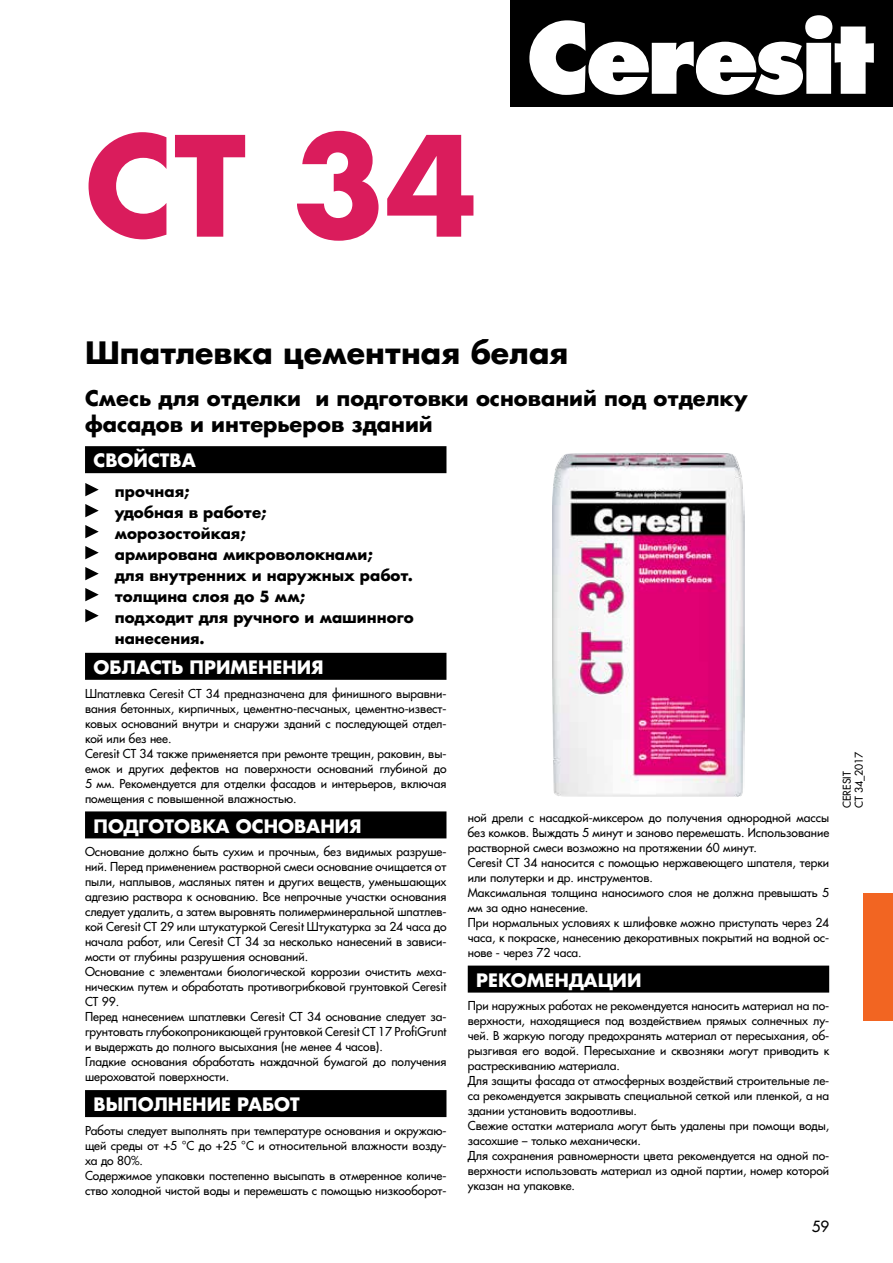
<style>
.page{position:relative;width:893px;height:1263px;background:#fff}
.page>*{position:absolute;margin:0;border:0;box-sizing:border-box;transform-origin:0 0}
.t1{font:700 135px "Favorit";color:#da1c5c}
.t2{font:700 30px "Favorit";color:#000}
.t3{font:700 21px/25.2px "Favorit";color:#000}
.t4{font:700 18px "Favorit";color:#fff}
.t5{font:700 15px/21px "Favorit";color:#000}
.t6{font:15px "Favorit";color:#000}
.t7{font:12px/15px "Favorit";color:#000}
.t8{font:10.5px/12px "Favorit";color:#000}
</style>
<div class="page">
<div style="left:863px;top:893px;width:30px;height:127px;background:#f26522"></div>
<div style="left:510px;top:0;width:383px;height:107px;background:#000"></div>
<svg style="left:529px;top:15px;width:345px;height:80px"></svg>
<img style="left:553px;top:454px;width:191px;height:342px">
<div style="left:85px;top:446px;width:361px;height:27px;background:#000"></div>
<div style="left:85px;top:653px;width:361px;height:27px;background:#000"></div>
<div style="left:85px;top:811px;width:361px;height:27px;background:#000"></div>
<div style="left:85px;top:1090px;width:361px;height:27px;background:#000"></div>
<svg style="left:85px;top:483px;width:14px;height:13px"></svg>
<svg style="left:85px;top:504px;width:14px;height:13px"></svg>
<svg style="left:85px;top:525px;width:14px;height:13px"></svg>
<svg style="left:85px;top:546px;width:14px;height:13px"></svg>
<svg style="left:85px;top:567px;width:14px;height:13px"></svg>
<svg style="left:85px;top:588px;width:14px;height:13px"></svg>
<svg style="left:85px;top:609px;width:14px;height:13px"></svg>
<div style="left:468px;top:965px;width:361px;height:27px;background:#000"></div>
<h1 class="t1" style="left:85px;top:91px;width:394px">CT 34</h1>
<h2 class="t2" style="left:85px;top:332px;width:485px">Шпатлевка цементная белая</h2>
<h3 class="t3" style="left:85px;top:385px;width:664px">Смесь для отделки и подготовки оснований под отделку фасадов и интерьеров зданий</h3>
<h3 class="t4" style="left:94px;top:448px;width:104px">СВОЙСТВА</h3>
<p class="t5" style="left:115px;top:480px;width:300px">прочная;<br>удобная в работе;<br>морозостойкая;<br>армирована микроволокнами;<br>для внутренних и наружных работ. толщина слоя до 5 мм;<br>подходит для ручного и машинного нанесения.</p>
<h3 class="t4" style="left:94px;top:655px;width:231px">ОБЛАСТЬ ПРИМЕНЕНИЯ</h3>
<p class="t7" style="left:85px;top:685px;width:363px">Шпатлевка Ceresit СТ 34 предназначена для финишного выравни&shy;вания бетонных, кирпичных, цементно-песчаных, цементно-извест&shy;ковых оснований внутри и снаружи зданий с последующей отдел&shy;кой или без нее.<br>Ceresit CT 34 также применяется при ремонте трещин, раковин, вы&shy;емок и других дефектов на поверхности оснований глубиной до 5 мм. Рекомендуется для отделки фасадов и интерьеров, включая помещения с повышенной влажностью.</p>
<h3 class="t4" style="left:94px;top:813px;width:269px">ПОДГОТОВКА ОСНОВАНИЯ</h3>
<p class="t7" style="left:85px;top:844px;width:363px">Основание должно быть сухим и прочным, без видимых разруше&shy;ний. Перед применением растворной смеси основание очищается от пыли, наплывов, масляных пятен и других веществ, уменьшающих адгезию раствора к основанию. Все непрочные участки основания следует удалить, а затем выровнять полимерминеральной шпатлев&shy;кой Ceresit CT 29 или штукатуркой Ceresit Штукатурка за 24 часа до начала работ, или Ceresit CT 34 за несколько нанесений в зависи&shy;мости от глубины разрушения оснований.<br>Основание с элементами биологической коррозии очистить меха&shy;ническим путем и обработать противогрибковой грунтовкой Ceresit CT 99.<br>Перед нанесением шпатлевки Ceresit CT 34 основание следует за&shy;грунтовать глубокопроникающей грунтовкой Ceresit CT 17 ProfiGrunt и выдержать до полного высыхания (не менее 4 часов).<br>Гладкие основания обработать наждачной бумагой до получения шероховатой поверхности.</p>
<h3 class="t4" style="left:94px;top:1092px;width:208px">ВЫПОЛНЕНИЕ РАБОТ</h3>
<p class="t7" style="left:85px;top:1123px;width:363px">Работы следует выполнять при температуре основания и окружаю&shy;щей среды от +5 °С до +25 °С и относительной влажности возду&shy;ха до 80%.<br>Содержимое упаковки постепенно высыпать в отмеренное количе&shy;ство холодной чистой воды и перемешать с помощью низкооборот-</p>
<p class="t7" style="left:468px;top:810px;width:363px">ной дрели с насадкой-миксером до получения однородной массы без комков. Выждать 5 минут и заново перемешать. Использование растворной смеси возможно на протяжении 60 минут.<br>Ceresit CT 34 наносится с помощью нержавеющего шпателя, терки или полутерки и др. инструментов.<br>Максимальная толщина наносимого слоя не должна превышать 5 мм за одно нанесение.<br>При нормальных условиях к шлифовке можно приступать через 24 часа, к покраске, нанесению декоративных покрытий на водной ос&shy;нове - через 72 часа.</p>
<h3 class="t4" style="left:476px;top:967px;width:167px">РЕКОМЕНДАЦИИ</h3>
<p class="t7" style="left:468px;top:998px;width:363px">При наружных работах не рекомендуется наносить материал на по&shy;верхности, находящиеся под воздействием прямых солнечных лу&shy;чей. В жаркую погоду предохранять материал от пересыхания, об&shy;рызгивая его водой. Пересыхание и сквозняки могут приводить к растрескиванию материала.<br>Для защиты фасада от атмосферных воздействий строительные ле&shy;са рекомендуется закрывать специальной сеткой или пленкой, а на здании установить водоотливы.<br>Свежие остатки материала могут быть удалены при помощи воды, засохшие – только механически.<br>Для сохранения равномерности цвета рекомендуется на одной по&shy;верхности использовать материал из одной партии, номер которой указан на упаковке.</p>
<p class="t6" style="left:812px;top:1217px;width:19px">59</p>
<p class="t8" style="left:841px;top:808px;width:58px;rotate:-90deg">CERESIT<br>CT 34_2017</p>
</div>
